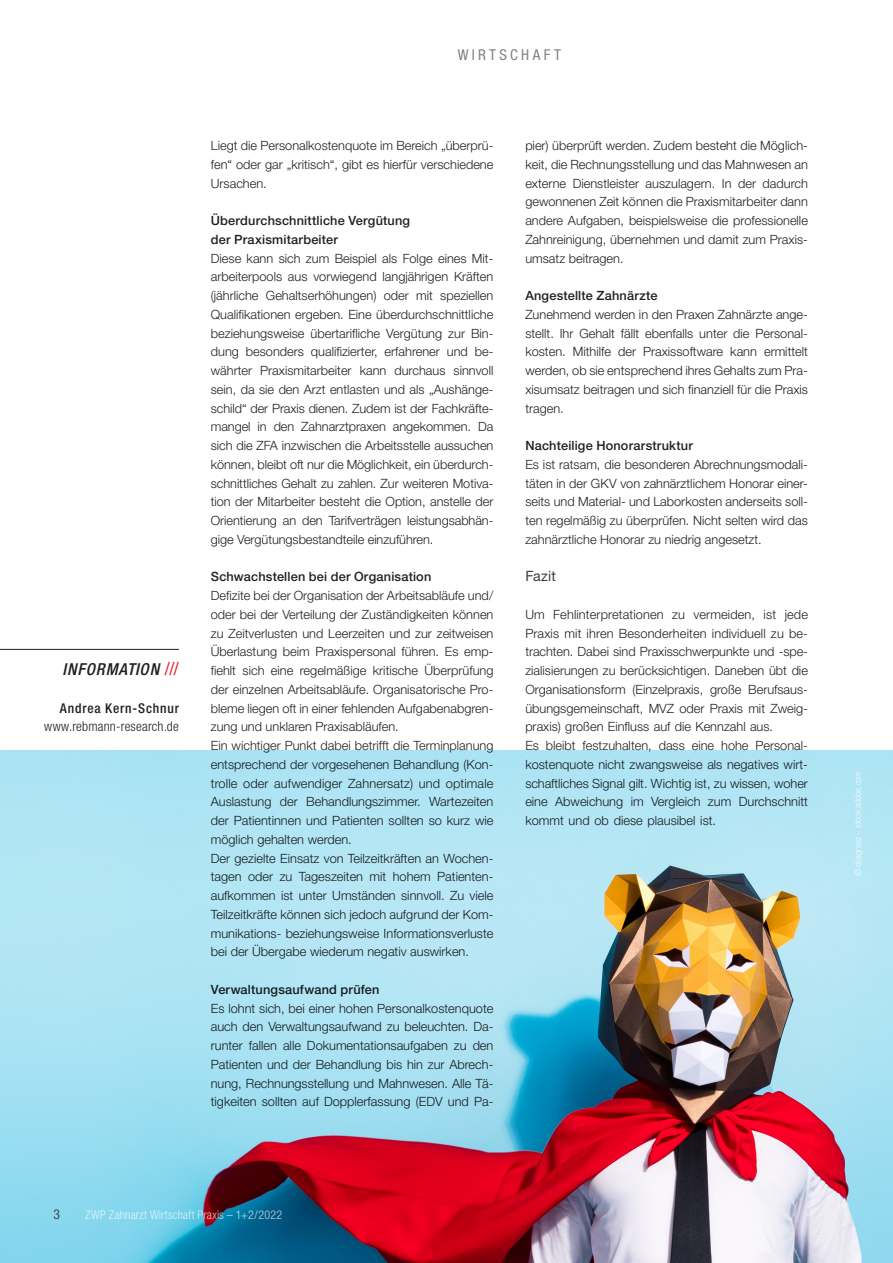
<style>
.page{position:relative;width:893px;height:1263px;background:#fff}
.page>*{position:absolute;margin:0;border:0;box-sizing:border-box;transform-origin:0 0}
.ContactDetails_Headl{font:italic 500 condensed 16.5px "Helvetica Neue LT Std";letter-spacing:.055em;color:#231f20}
.Header_Category{font:condensed 15px "Helvetica Neue LT Std";letter-spacing:.22em;color:#808285}
.t1{font:14.25px "Helvetica Neue LT Std";letter-spacing:.005em;color:#3e3e3f}
.ContactDetails{font:300 condensed 13.5px "Helvetica Neue LT Std";letter-spacing:.015em;color:#231f20}
.ContactDetails_Name{font:500 condensed 13.5px "Helvetica Neue LT Std";letter-spacing:.055em;color:#231f20}
.Pagenumber{font:300 condensed 13.5px "Helvetica Neue";color:#231f20}
.t2{font:300 12.75px/18.8px "Helvetica Neue LT Std";color:#231f20;text-align:justify}
.t3{font:500 12.75px/18.8px "Helvetica Neue LT Std";letter-spacing:.015em;color:#231f20}
.t4{font:300 condensed 12px "Helvetica Neue LT Std";letter-spacing:.015em;color:#fff}
.t5{font:300 condensed 9px "Helvetica Neue LT Std";letter-spacing:.02em;color:#fff}
.s1{font-weight:400;font-style:normal;font-size:18px;color:#de1920}
</style>
<div class="page">
<img style="left:0;top:750px;width:893px;height:513px">
<hr style="left:0;top:649px;width:179px;height:1px;background:#231f20">
<p class="Header_Category" style="left:458px;top:46px;width:105px">WIRTSCHAFT</p>
<p class="ContactDetails_Headl" style="left:62px;top:659px;width:118px">INFORMATION <span class="s1">///</span></p>
<p class="ContactDetails_Name" style="left:60px;top:700px;width:121px">Andrea Kern-Schnur</p>
<p class="ContactDetails" style="left:44px;top:719px;width:136px">www.rebmann-research.de</p>
<p class="t2" style="left:211px;top:136px;width:284px">Liegt die Personalkostenquote im Bereich „überprü&shy;fen“ oder gar „kritisch“, gibt es hierfür verschiedene Ursachen.</p>
<p class="t3" style="left:211px;top:211px;width:201px">Überdurchschnittliche Vergütung der Praxismitarbeiter</p>
<p class="t2" style="left:211px;top:248px;width:284px">Diese kann sich zum Beispiel als Folge eines Mit&shy;arbeiterpools aus vorwiegend langjährigen Kräften (jährliche Gehaltserhöhungen) oder mit speziellen Qualifikationen ergeben. Eine überdurchschnittliche beziehungsweise übertarifliche Vergütung zur Bin&shy;dung besonders qualifizierter, erfahrener und be&shy;währter Praxismitarbeiter kann durchaus sinnvoll sein, da sie den Arzt entlasten und als „Aushänge&shy;schild“ der Praxis dienen. Zudem ist der Fachkräfte&shy;mangel in den Zahnarztpraxen angekommen. Da sich die ZFA inzwischen die Arbeitsstelle aussuchen können, bleibt oft nur die Möglichkeit, ein überdurch&shy;schnittliches Gehalt zu zahlen. Zur weiteren Motiva&shy;tion der Mitarbeiter besteht die Option, anstelle der Orientierung an den Tarifverträgen leistungsabhän&shy;gige Vergütungsbestandteile einzuführen.</p>
<p class="t3" style="left:211px;top:567px;width:222px">Schwachstellen bei der Organisation</p>
<p class="t2" style="left:211px;top:586px;width:284px;text-align:left">Defizite bei der Organisation der Arbeitsabläufe und/ oder bei der Verteilung der Zuständigkeiten können zu Zeitverlusten und Leerzeiten und zur zeitweisen Überlastung beim Praxispersonal führen. Es emp&shy;fiehlt sich eine regelmäßige kritische Überprüfung der einzelnen Arbeitsabläufe. Organisatorische Pro&shy;bleme liegen oft in einer fehlenden Aufgabenabgren&shy;zung und unklaren Praxisabläufen.<br>Ein wichtiger Punkt dabei betrifft die Terminplanung entsprechend der vorgesehenen Behandlung (Kon&shy;trolle oder aufwendiger Zahnersatz) und optimale Auslastung der Behandlungszimmer. Wartezeiten der Patientinnen und Patienten sollten so kurz wie möglich gehalten werden.<br>Der gezielte Einsatz von Teilzeitkräften an Wochen&shy;tagen oder zu Tageszeiten mit hohem Patienten&shy;aufkommen ist unter Umständen sinnvoll. Zu viele Teilzeitkräfte können sich jedoch aufgrund der Kom&shy;munikations- beziehungsweise Informationsverluste bei der Übergabe wiederum negativ auswirken.</p>
<p class="t3" style="left:211px;top:980px;width:170px">Verwaltungsaufwand prüfen</p>
<p class="t2" style="left:211px;top:998px;width:284px">Es lohnt sich, bei einer hohen Personalkostenquote auch den Verwaltungsaufwand zu beleuchten. Da&shy;runter fallen alle Dokumentationsaufgaben zu den Patienten und der Behandlung bis hin zur Abrech&shy;nung, Rechnungsstellung und Mahnwesen. Alle Tä&shy;tigkeiten sollten auf Dopplerfassung (EDV und Pa-</p>
<p class="t2" style="left:525px;top:136px;width:284px">pier) überprüft werden. Zudem besteht die Möglich&shy;keit, die Rechnungsstellung und das Mahnwesen an externe Dienstleister auszulagern. In der dadurch gewonnenen Zeit können die Praxismitarbeiter dann andere Aufgaben, beispielsweise die professionelle Zahnreinigung, übernehmen und damit zum Praxis&shy;umsatz beitragen.</p>
<p class="t3" style="left:525px;top:286px;width:134px">Angestellte Zahnärzte</p>
<p class="t2" style="left:525px;top:305px;width:284px">Zunehmend werden in den Praxen Zahnärzte ange&shy;stellt. Ihr Gehalt fällt ebenfalls unter die Personal&shy;kosten. Mithilfe der Praxissoftware kann ermittelt werden, ob sie entsprechend ihres Gehalts zum Pra&shy;xisumsatz beitragen und sich finanziell für die Praxis tragen.</p>
<p class="t3" style="left:525px;top:436px;width:169px">Nachteilige Honorarstruktur</p>
<p class="t2" style="left:525px;top:455px;width:284px">Es ist ratsam, die besonderen Abrechnungsmodali&shy;täten in der GKV von zahnärztlichem Honorar einer&shy;seits und Material- und Laborkosten anderseits soll&shy;ten regelmäßig zu überprüfen. Nicht selten wird das zahnärztliche Honorar zu niedrig angesetzt.</p>
<p class="t1" style="left:525px;top:568px;width:32px">Fazit</p>
<p class="t2" style="left:525px;top:605px;width:284px;text-align:left">Um Fehlinterpretationen zu vermeiden, ist jede Praxis mit ihren Besonderheiten individuell zu be&shy;trachten. Dabei sind Praxisschwerpunkte und -spe&shy;zialisierungen zu berücksichtigen. Daneben übt die Organisationsform (Einzelpraxis, große Berufsaus&shy;übungsgemeinschaft, MVZ oder Praxis mit Zweig&shy;praxis) großen Einfluss auf die Kennzahl aus.<br>Es bleibt festzuhalten, dass eine hohe Personal&shy;kostenquote nicht zwangsweise als negatives wirt&shy;schaftliches Signal gilt. Wichtig ist, zu wissen, woher eine Abweichung im Vergleich zum Durchschnitt kommt und ob diese plausibel ist.</p>
<p class="Pagenumber" style="left:54px;top:1206px;width:8px">3</p>
<p class="t4" style="left:85px;top:1208px;width:199px">ZWP Zahnarzt Wirtschaft Praxis – 1+2/2022</p>
<p class="t5" style="left:853px;top:876px;width:106px;rotate:-90deg">© deagreez – stock.adobe.com</p>
</div>
